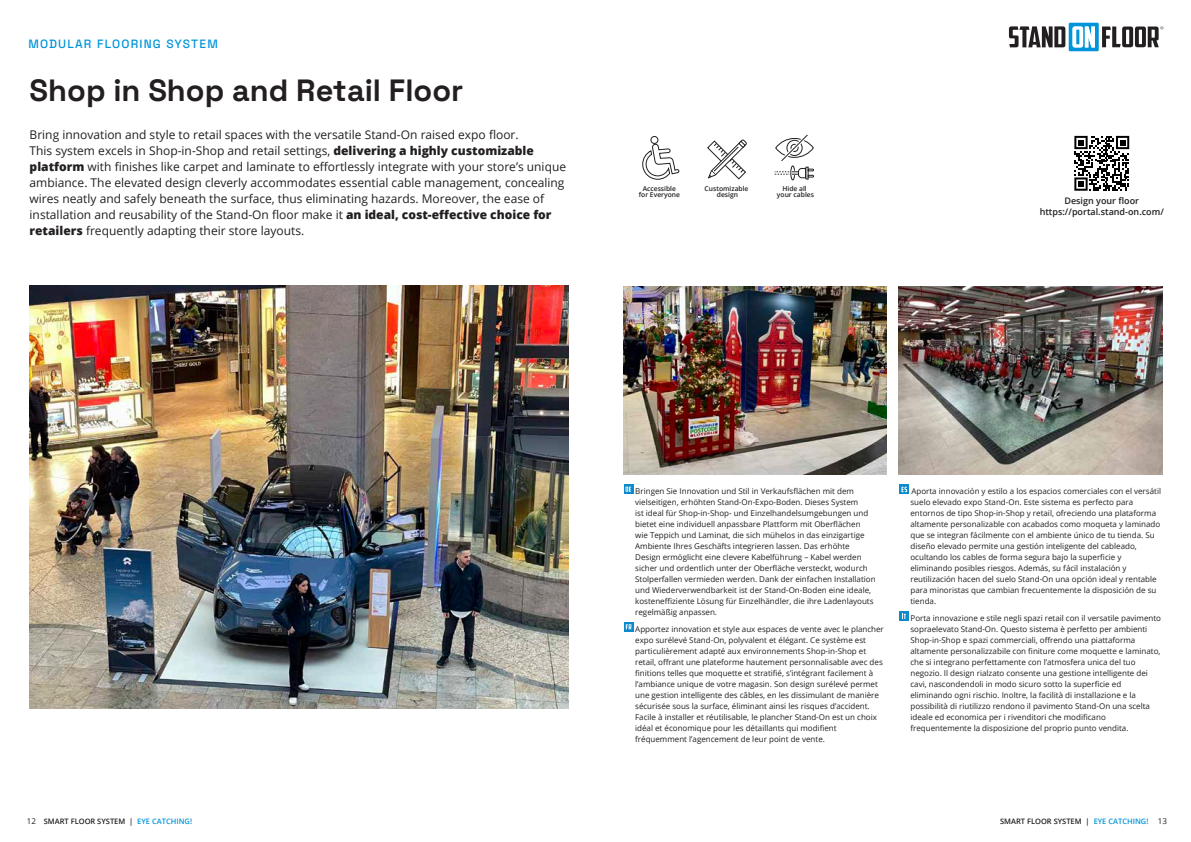
<style>
.page{position:relative;width:1191px;height:842px;background:#fff}
.page>*{position:absolute;margin:0;border:0;box-sizing:border-box;transform-origin:0 0}
.kop_30_pt{font:300 30.7px "Space Grotesk";color:#231f20}
.Intro{font:12px/16px "Open Sans";color:#231f20}
.titels{font:300 12px "Space Grotesk";letter-spacing:.1em;color:#0095d9}
.Body{font:600 9px "Open Sans";color:#231f20}
.Body-2{font:8px/11px "Open Sans";color:#231f20}
.Body_opsommimng{font:8px/11px "Open Sans";color:#231f20}
.t1{font:600 7.5px "Open Sans";color:#231f20}
.t2{font:600 6.7px/6.7px "Open Sans";color:#231f20;text-align:center}
.s1{font-weight:800}
.s2{font-weight:400;font-size:8px}
.s3{color:#0095d9}
</style>
<div class="page">
<svg style="left:1009px;top:23px;width:154px;height:28px"></svg>
<img style="left:30px;top:285px;width:538px;height:423px">
<svg style="left:624px;top:484px;width:9px;height:10px"></svg>
<svg style="left:625px;top:487px;width:6px;height:5px"></svg>
<svg style="left:624px;top:622px;width:9px;height:9px"></svg>
<svg style="left:626px;top:624px;width:5px;height:5px"></svg>
<svg style="left:899px;top:484px;width:10px;height:10px"></svg>
<svg style="left:901px;top:487px;width:6px;height:5px"></svg>
<div style="left:899px;top:612px;width:9px;height:9px;background:#0c8acc"></div>
<svg style="left:902px;top:614px;width:4px;height:5px"></svg>
<img style="left:623px;top:286px;width:264px;height:188px">
<img style="left:899px;top:286px;width:263px;height:188px">
<div style="left:650px;top:136px;width:8px;height:8px;border:1px solid #231f20;border-radius:50%"></div>
<svg style="left:642px;top:144px;width:37px;height:36px"></svg>
<svg style="left:707px;top:139px;width:40px;height:41px"></svg>
<svg style="left:774px;top:134px;width:40px;height:47px"></svg>
<svg style="left:1074px;top:136px;width:55px;height:55px"></svg>
<p class="titels" style="left:28px;top:35px;width:191px">MODULAR FLOORING SYSTEM</p>
<p class="kop_30_pt" style="left:30px;top:68px;width:435px">Shop in Shop and Retail Floor</p>
<p class="Intro" style="left:30px;top:126px;width:538px">Bring innovation and style to retail spaces with the versatile Stand-On raised expo floor.<br>This system excels in Shop-in-Shop and retail settings, <span class="s1">delivering a highly customizable platform</span> with finishes like carpet and laminate to effortlessly integrate with your store’s unique ambiance. The elevated design cleverly accommodates essential cable management, concealing wires neatly and safely beneath the surface, thus eliminating hazards. Moreover, the ease of installation and reusability of the Stand-On floor make it <span class="s1">an ideal, cost-effective choice for retailers</span> frequently adapting their store layouts.</p>
<p class="t2" style="left:639px;top:185px;width:43px">Accessible for Everyone</p>
<p class="t2" style="left:704px;top:185px;width:45px">Customizable design</p>
<p class="t2" style="left:777px;top:185px;width:39px">Hide all your cables</p>
<p class="Body" style="left:1064px;top:195px;width:76px">Design your floor</p>
<p class="Body" style="left:1039px;top:206px;width:126px">https://portal.stand-on.com/</p>
<p class="Body_opsommimng" style="left:635px;top:485px;width:242px">Bringen Sie Innovation und Stil in Verkaufsflächen mit dem vielseitigen, erhöhten Stand-On-Expo-Boden. Dieses System<br>ist ideal für Shop-in-Shop- und Einzelhandelsumgebungen und bietet eine individuell anpassbare Plattform mit Oberflächen<br>wie Teppich und Laminat, die sich mühelos in das einzigartige Ambiente Ihres Geschäfts integrieren lassen. Das erhöhte Design ermöglicht eine clevere Kabelführung – Kabel werden sicher und ordentlich unter der Oberfläche versteckt, wodurch Stolperfallen vermieden werden. Dank der einfachen Installation und Wiederverwendbarkeit ist der Stand-On-Boden eine ideale, kosteneffiziente Lösung für Einzelhändler, die ihre Ladenlayouts regelmäßig anpassen.</p>
<p class="Body-2" style="left:635px;top:623px;width:250px">Apportez innovation et style aux espaces de vente avec le plancher expo surélevé Stand-On, polyvalent et élégant. Ce système est particulièrement adapté aux environnements Shop-in-Shop et retail, offrant une plateforme hautement personnalisable avec des finitions telles que moquette et stratifié, s’intégrant facilement à l’ambiance unique de votre magasin. Son design surélevé permet une gestion intelligente des câbles, en les dissimulant de manière sécurisée sous la surface, éliminant ainsi les risques d’accident.<br>Facile à installer et réutilisable, le plancher Stand-On est un choix idéal et économique pour les détaillants qui modifient fréquemment l’agencement de leur point de vente.</p>
<p class="Body-2" style="left:910px;top:486px;width:252px">Aporta innovación y estilo a los espacios comerciales con el versátil suelo elevado expo Stand-On. Este sistema es perfecto para entornos de tipo Shop-in-Shop y retail, ofreciendo una plataforma altamente personalizable con acabados como moqueta y laminado que se integran fácilmente con el ambiente único de tu tienda. Su diseño elevado permite una gestión inteligente del cableado, ocultando los cables de forma segura bajo la superficie y eliminando posibles riesgos. Además, su fácil instalación y reutilización hacen del suelo Stand-On una opción ideal y rentable para minoristas que cambian frecuentemente la disposición de su tienda.</p>
<p class="Body-2" style="left:910px;top:612px;width:252px">Porta innovazione e stile negli spazi retail con il versatile pavimento sopraelevato Stand-On. Questo sistema è perfetto per ambienti Shop-in-Shop e spazi commerciali, offrendo una piattaforma altamente personalizzabile con finiture come moquette e laminato, che si integrano perfettamente con l’atmosfera unica del tuo negozio. Il design rialzato consente una gestione intelligente dei cavi, nascondendoli in modo sicuro sotto la superficie ed eliminando ogni rischio. Inoltre, la facilità di installazione e la possibilità di riutilizzo rendono il pavimento Stand-On una scelta ideale ed economica per i rivenditori che modificano frequentemente la disposizione del proprio punto vendita.</p>
<p class="t1" style="left:27px;top:816px;width:167px"><span class="s2">12</span> SMART FLOOR SYSTEM | <span class="s3">EYE CATCHING!</span></p>
<p class="t1" style="left:1000px;top:816px;width:168px">SMART FLOOR SYSTEM | <span class="s3">EYE CATCHING!</span> <span class="s2">13</span></p>
</div>
